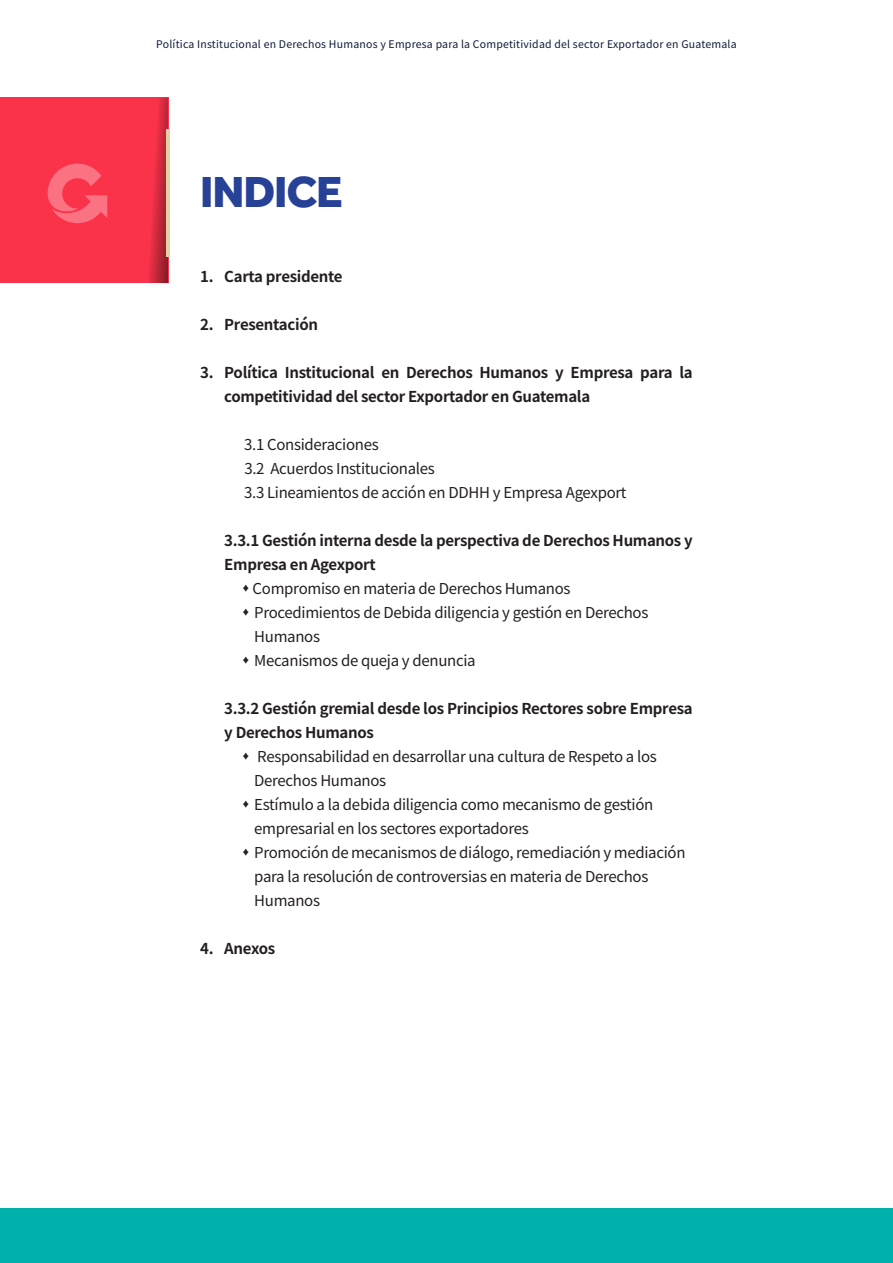
<style>
.page{position:relative;width:893px;height:1263px;background:#fff}
.page>*{position:absolute;margin:0;border:0;box-sizing:border-box;transform-origin:0 0}
.Subtítulo{font:800 45px "Effra";letter-spacing:-.025em;color:#274197}
.Texto_independiente{font:15px/24px "Noto Sans JP";letter-spacing:-.02em;color:#231f20}
.Texto_independiente-2{font:700 15px/24px "Noto Sans JP";letter-spacing:-.02em;color:#231f20}
.t1{font:10.5px "Noto Sans JP";letter-spacing:.02em;color:#0d1b37}
</style>
<div class="page">
<div style="left:0;top:98px;width:168px;height:185px;background:#fa334a"></div>
<svg style="left:149px;top:98px;width:19px;height:185px"></svg>
<div style="left:0;top:1209px;width:893px;height:54px;background:#00b0ab"></div>
<hr style="left:166px;top:130px;width:4px;height:127px;background:#e3d1a6">
<svg style="left:48px;top:164px;width:59px;height:59px"></svg>
<p class="t1" style="left:156px;top:39px;width:582px">Política Institucional en Derechos Humanos y Empresa para la Competitividad del sector Exportador en Guatemala</p>
<p class="Subtítulo" style="left:200px;top:164px;width:144px">INDICE</p>
<p class="Texto_independiente-2" style="left:200px;top:265px;width:144px">1. Carta presidente</p>
<p class="Texto_independiente-2" style="left:200px;top:313px;width:119px">2. Presentación</p>
<p class="Texto_independiente-2" style="left:224px;top:361px;width:470px;text-indent:-24px">3. Política Institucional en Derechos Humanos y Empresa para la competitividad del sector Exportador en Guatemala</p>
<p class="Texto_independiente" style="left:244px;top:433px;width:136px">3.1 Consideraciones</p>
<p class="Texto_independiente" style="left:244px;top:457px;width:192px">3.2 Acuerdos Institucionales</p>
<p class="Texto_independiente" style="left:244px;top:481px;width:384px">3.3 Lineamientos de acción en DDHH y Empresa Agexport</p>
<p class="Texto_independiente-2" style="left:224px;top:529px;width:470px">3.3.1 Gestión interna desde la perspectiva de Derechos Humanos y<br>Empresa en Agexport</p>
<p class="Texto_independiente" style="left:242px;top:577px;width:330px"><sup>♦</sup> Compromiso en materia de Derechos Humanos</p>
<p class="Texto_independiente" style="left:254px;top:601px;width:396px;text-indent:-12px"><sup>♦</sup> Procedimientos de Debida diligencia y gestión en Derechos<br>Humanos</p>
<p class="Texto_independiente" style="left:242px;top:649px;width:235px"><sup>♦</sup> Mecanismos de queja y denuncia</p>
<p class="Texto_independiente-2" style="left:224px;top:697px;width:470px">3.3.2 Gestión gremial desde los Principios Rectores sobre Empresa y Derechos Humanos</p>
<p class="Texto_independiente" style="left:254px;top:745px;width:404px;text-indent:-12px"><sup>♦</sup> Responsabilidad en desarrollar una cultura de Respeto a los<br>Derechos Humanos</p>
<p class="Texto_independiente" style="left:254px;top:793px;width:401px;text-indent:-12px"><sup>♦</sup> Estímulo a la debida diligencia como mecanismo de gestión empresarial en los sectores exportadores</p>
<p class="Texto_independiente" style="left:254px;top:841px;width:433px;text-indent:-12px"><sup>♦</sup> Promoción de mecanismos de diálogo, remediación y mediación para la resolución de controversias en materia de Derechos<br>Humanos</p>
<p class="Texto_independiente-2" style="left:200px;top:937px;width:76px">4. Anexos</p>
</div>
